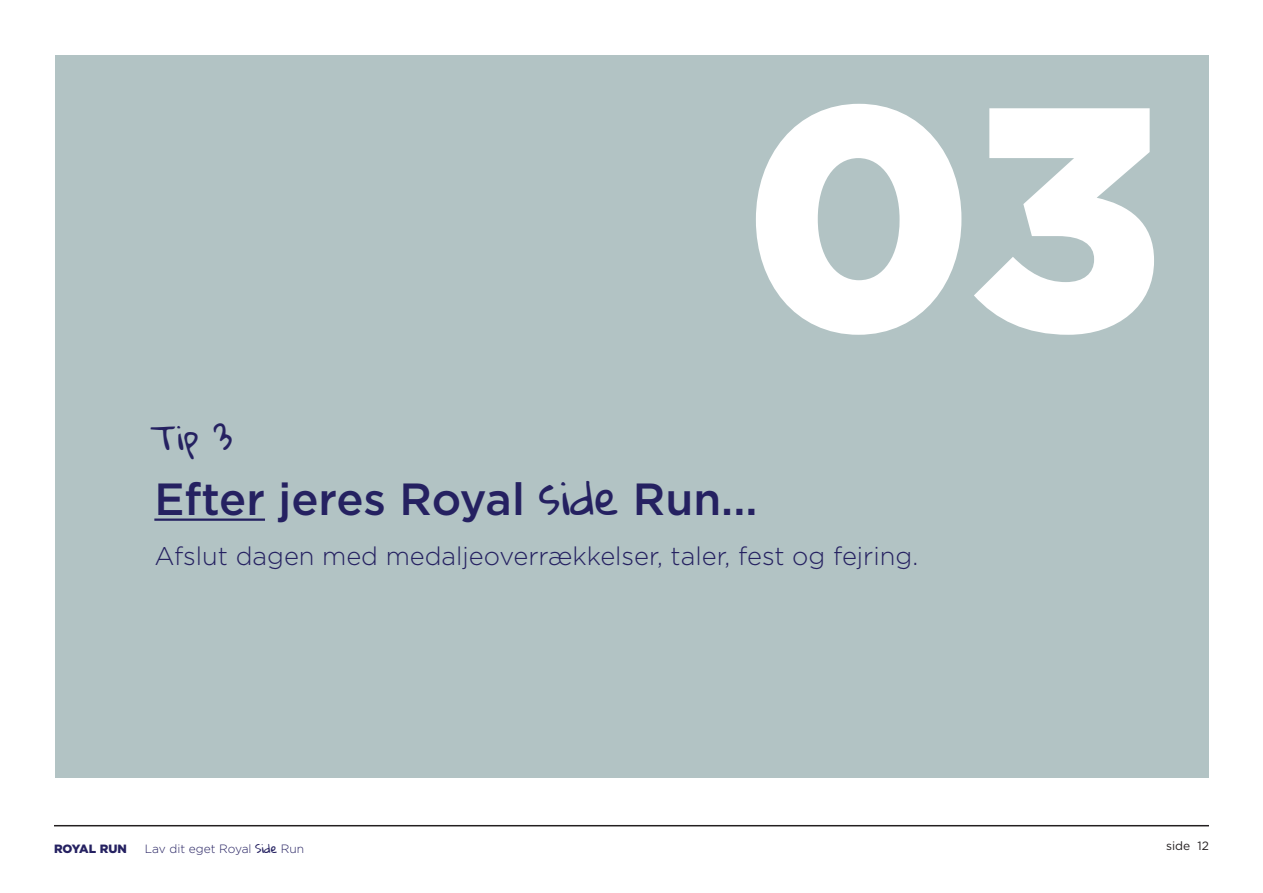
<style>
.page{position:relative;width:1263px;height:893px;background:#fff}
.page>*{position:absolute;margin:0;border:0;box-sizing:border-box;transform-origin:0 0}
.t1{font:900 317.25px "Gotham";color:#fff}
.t2{font:500 45px "Gotham";color:#252161}
.t3{font:32.85px "Gloria Hallelujah";color:#252161}
.t4{font:300 25.5px "Gotham";color:#252161}
.t5{font:300 12px "Gotham";color:#252161}
.t6{font:900 12px "Gotham";color:#252161}
.t7{font:12px "Gotham";color:#231f20}
.s1{font-family:"Gloria Hallelujah";font-weight:400}
</style>
<div class="page">
<hr style="left:54px;top:825px;width:1155px;height:1px;background:#231f20">
<div style="left:55px;top:55px;width:1153px;height:722px;background:#b2c3c4"></div>
<hr style="left:154px;top:518px;width:111px;height:3px;background:#252161">
<p class="t3" style="left:150px;top:419px;width:84px">Tip 3</p>
<p class="t1" style="left:743px;top:-1px;width:424px">03</p>
<p class="t2" style="left:154px;top:470px;width:605px">Efter jeres Royal <span class="s1">side</span> Run...</p>
<p class="t4" style="left:154px;top:540px;width:765px">Afslut dagen med medaljeoverrækkelser, taler, fest og fejring.</p>
<p class="t6" style="left:54px;top:840px;width:74px">ROYAL RUN</p>
<p class="t5" style="left:145px;top:841px;width:161px">Lav dit eget Royal <span class="s1">Side</span> Run</p>
<p class="t7" style="left:1166px;top:838px;width:44px">side 12</p>
</div>
